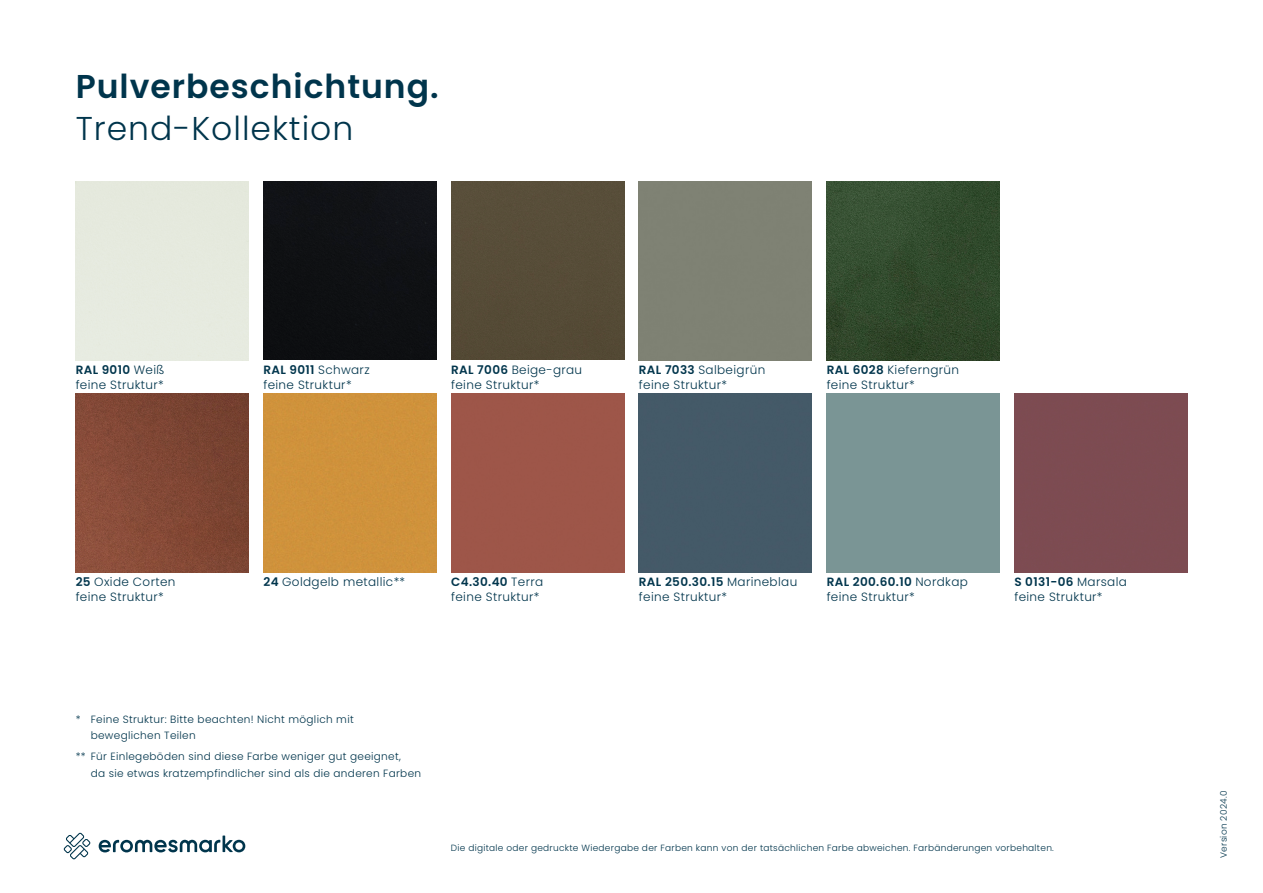
<style>
.page{position:relative;width:1263px;height:893px;background:#fff}
.page>*{position:absolute;margin:0;border:0;box-sizing:border-box;transform-origin:0 0}
.Pop_s_bold_32_40{font:600 33px "Poppins";letter-spacing:.03em;color:#00354c}
.Pop_s_bold_32_40-2{font:300 33px "Poppins";letter-spacing:.03em;color:#00354c}
.Bijschrift{font:300 12px "Poppins";letter-spacing:.03em;color:#00354c}
.Bijschrift-2{font:600 12px "Poppins";letter-spacing:.03em;color:#00354c}
.Bijschrift-3{font:300 10.5px "Poppins";letter-spacing:.03em;color:#00354c}
.t1{font:300 9px "Poppins";letter-spacing:.03em;color:#00354c}
.s1{font-weight:300}
.s2{font-weight:600}
</style>
<div class="page">
<svg style="left:64px;top:832px;width:27px;height:27px"></svg>
<svg style="left:99px;top:835px;width:146px;height:17px"></svg>
<div style="left:451px;top:181px;width:173px;height:179px;background:#564c38"></div>
<div style="left:263px;top:181px;width:173px;height:179px;background:#0f1114"></div>
<img style="left:827px;top:182px;width:172px;height:178px">
<img style="left:76px;top:393px;width:173px;height:179px">
<div style="left:1014px;top:393px;width:173px;height:179px;background:#7d4b52"></div>
<div style="left:263px;top:393px;width:173px;height:179px;background:#cf923b"></div>
<div style="left:639px;top:393px;width:173px;height:179px;background:#445968"></div>
<div style="left:451px;top:393px;width:173px;height:179px;background:#9e5649"></div>
<p class="Pop_s_bold_32_40" style="left:76px;top:68px;width:364px">Pulverbeschichtung.</p>
<p class="Pop_s_bold_32_40-2" style="left:76px;top:110px;width:279px">Trend-Kollektion</p>
<p class="Bijschrift-2" style="left:76px;top:362px;width:90px">RAL 9010 <span class="s1">Weiß</span></p>
<p class="Bijschrift" style="left:76px;top:377px;width:90px">feine Struktur*</p>
<p class="Bijschrift-2" style="left:263px;top:362px;width:108px">RAL 9011 <span class="s1">Schwarz</span></p>
<p class="Bijschrift" style="left:263px;top:377px;width:90px">feine Struktur*</p>
<p class="Bijschrift" style="left:451px;top:362px;width:133px"><span class="s2">RAL 7006</span> Beige-grau</p>
<p class="Bijschrift" style="left:451px;top:377px;width:90px">feine Struktur*</p>
<p class="Bijschrift" style="left:639px;top:362px;width:128px"><span class="s2">RAL 7033</span> Salbeigrün</p>
<p class="Bijschrift" style="left:639px;top:377px;width:90px">feine Struktur*</p>
<p class="Bijschrift" style="left:827px;top:362px;width:134px"><span class="s2">RAL 6028</span> Kieferngrün</p>
<p class="Bijschrift" style="left:827px;top:377px;width:90px">feine Struktur*</p>
<p class="Bijschrift" style="left:76px;top:575px;width:101px"><span class="s2">25</span> Oxide Corten</p>
<p class="Bijschrift" style="left:76px;top:590px;width:90px">feine Struktur*</p>
<p class="Bijschrift" style="left:263px;top:575px;width:143px"><span class="s2">24</span> Goldgelb metallic**</p>
<p class="Bijschrift-2" style="left:451px;top:575px;width:94px">C4.30.40 <span class="s1">Terra</span></p>
<p class="Bijschrift" style="left:451px;top:590px;width:90px">feine Struktur*</p>
<p class="Bijschrift-2" style="left:639px;top:575px;width:160px">RAL 250.30.15 <span class="s1">Marineblau</span></p>
<p class="Bijschrift" style="left:639px;top:590px;width:90px">feine Struktur*</p>
<p class="Bijschrift-2" style="left:827px;top:575px;width:143px">RAL 200.60.10 <span class="s1">Nordkap</span></p>
<p class="Bijschrift" style="left:827px;top:590px;width:90px">feine Struktur*</p>
<p class="Bijschrift-2" style="left:1014px;top:575px;width:114px">S 0131-06 <span class="s1">Marsala</span></p>
<p class="Bijschrift" style="left:1014px;top:590px;width:90px">feine Struktur*</p>
<p class="Bijschrift-3" style="left:76px;top:713px;width:280px">* Feine Struktur: Bitte beachten! Nicht möglich mit</p>
<p class="Bijschrift-3" style="left:91px;top:729px;width:107px">beweglichen Teilen</p>
<p class="Bijschrift-3" style="left:76px;top:750px;width:327px">** Für Einlegeböden sind diese Farbe weniger gut geeignet,</p>
<p class="Bijschrift-3" style="left:91px;top:767px;width:332px">da sie etwas kratzempfindlicher sind als die anderen Farben</p>
<p class="t1" style="left:451px;top:843px;width:605px">Die digitale oder gedruckte Wiedergabe der Farben kann von der tatsächlichen Farbe abweichen. Farbänderungen vorbehalten.</p>
<p class="t1" style="left:1218px;top:858px;width:69px;rotate:-90deg">Version 2024.0</p>
</div>
